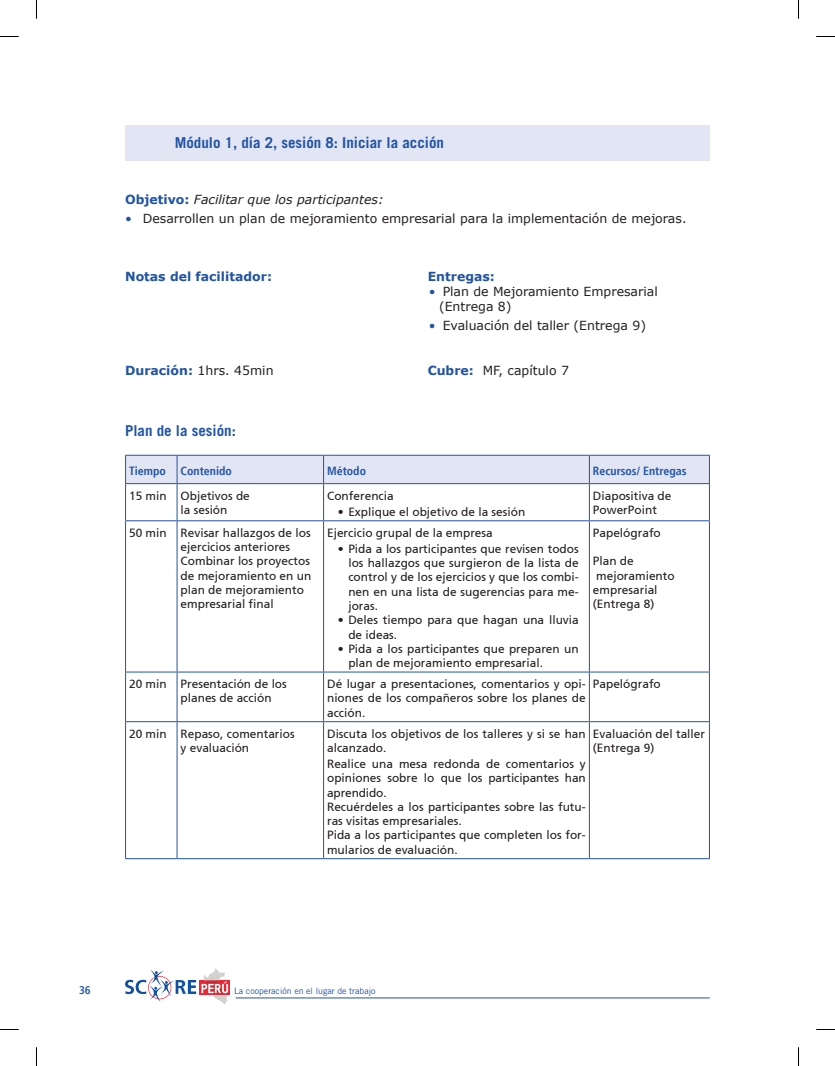
<style>
.page{position:relative;width:835px;height:1066px;background:#fff}
.page>*{position:absolute;margin:0;border:0;box-sizing:border-box;transform-origin:0 0}
.t1{font:700 15px "Trade Gothic LT Std";color:#2254a4}
.t2{font:12.5px/15px "Verdana";color:#231f20}
.t3{font:italic 12.5px "Verdana";color:#231f20}
.t4{font:700 12.5px "Verdana";color:#2254a4}
.t5{font:11.88px/14.2px "Frutiger Roman";color:#231f20}
.t6{font:700 condensed 11.88px "Frutiger";color:#2254a4}
.t7{font:700 condensed 11.25px "Frutiger";color:#2254a4}
.t8{font:8.75px "Trade Gothic LT Std";color:#2254a4}
.s1{font-weight:700;font-style:normal;color:#2254a4}
.s2{color:#2254a4}
.s3{font-weight:700;color:#2254a4}
</style>
<div class="page">
<hr style="left:236px;top:997px;width:474px;height:1px;background:#2254a4">
<svg style="left:228px;top:980px;width:2px;height:14px"></svg>
<svg style="left:125px;top:968px;width:103px;height:35px"></svg>
<hr style="left:125px;top:484px;width:1px;height:36px;background:#2254a4">
<hr style="left:177px;top:484px;width:1px;height:36px;background:#2254a4">
<hr style="left:323px;top:484px;width:1px;height:36px;background:#2254a4">
<hr style="left:589px;top:484px;width:1px;height:36px;background:#2254a4">
<hr style="left:709px;top:484px;width:1px;height:36px;background:#2254a4">
<hr style="left:125px;top:520px;width:52px;height:1px;background:#2254a4">
<hr style="left:125px;top:521px;width:1px;height:150px;background:#2254a4">
<hr style="left:177px;top:520px;width:146px;height:1px;background:#2254a4">
<hr style="left:177px;top:521px;width:1px;height:150px;background:#2254a4">
<hr style="left:323px;top:520px;width:266px;height:1px;background:#2254a4">
<hr style="left:323px;top:521px;width:1px;height:150px;background:#2254a4">
<hr style="left:589px;top:520px;width:121px;height:1px;background:#2254a4">
<hr style="left:589px;top:521px;width:1px;height:150px;background:#2254a4">
<hr style="left:709px;top:521px;width:1px;height:150px;background:#2254a4">
<hr style="left:125px;top:671px;width:52px;height:1px;background:#2254a4">
<hr style="left:125px;top:672px;width:1px;height:49px;background:#2254a4">
<hr style="left:177px;top:671px;width:146px;height:1px;background:#2254a4">
<hr style="left:177px;top:672px;width:1px;height:49px;background:#2254a4">
<hr style="left:323px;top:671px;width:266px;height:1px;background:#2254a4">
<hr style="left:323px;top:672px;width:1px;height:49px;background:#2254a4">
<hr style="left:589px;top:671px;width:121px;height:1px;background:#2254a4">
<hr style="left:589px;top:672px;width:1px;height:49px;background:#2254a4">
<hr style="left:709px;top:672px;width:1px;height:49px;background:#2254a4">
<hr style="left:125px;top:721px;width:52px;height:1px;background:#2254a4">
<hr style="left:125px;top:722px;width:1px;height:135px;background:#2254a4">
<hr style="left:177px;top:721px;width:146px;height:1px;background:#2254a4">
<hr style="left:177px;top:722px;width:1px;height:135px;background:#2254a4">
<hr style="left:323px;top:721px;width:266px;height:1px;background:#2254a4">
<hr style="left:323px;top:722px;width:1px;height:135px;background:#2254a4">
<hr style="left:589px;top:721px;width:121px;height:1px;background:#2254a4">
<hr style="left:589px;top:722px;width:1px;height:135px;background:#2254a4">
<hr style="left:709px;top:722px;width:1px;height:135px;background:#2254a4">
<hr style="left:125px;top:857px;width:52px;height:1px;background:#2254a4">
<hr style="left:177px;top:857px;width:146px;height:1px;background:#2254a4">
<hr style="left:323px;top:857px;width:266px;height:1px;background:#2254a4">
<hr style="left:589px;top:857px;width:121px;height:1px;background:#2254a4">
<hr style="left:125px;top:454px;width:52px;height:1px;background:#2254a4">
<hr style="left:177px;top:454px;width:146px;height:1px;background:#2254a4">
<hr style="left:323px;top:454px;width:266px;height:1px;background:#2254a4">
<hr style="left:589px;top:454px;width:121px;height:1px;background:#2254a4">
<div style="left:125px;top:455px;width:585px;height:28px;background:#e2e5f3"></div>
<hr style="left:125px;top:483px;width:52px;height:1px;background:#2254a4">
<hr style="left:177px;top:483px;width:146px;height:1px;background:#2254a4">
<hr style="left:323px;top:483px;width:266px;height:1px;background:#2254a4">
<hr style="left:589px;top:483px;width:121px;height:1px;background:#2254a4">
<div style="left:125px;top:125px;width:585px;height:35px;background:#e2e5f3"></div>
<svg style="left:0;top:36px;width:19px;height:1px"></svg>
<svg style="left:816px;top:36px;width:19px;height:1px"></svg>
<svg style="left:36px;top:0;width:1px;height:19px"></svg>
<svg style="left:36px;top:1047px;width:1px;height:18px"></svg>
<svg style="left:798px;top:0;width:1px;height:19px"></svg>
<svg style="left:798px;top:1047px;width:1px;height:18px"></svg>
<p class="t1" style="left:175px;top:134px;width:271px">Módulo 1, día 2, sesión 8: Iniciar la acción</p>
<p class="t3" style="left:125px;top:191px;width:260px"><span class="s1">Objetivo:</span> Facilitar que los participantes:</p>
<p class="t2" style="left:125px;top:210px;width:563px"><span class="s2">•</span> Desarrollen un plan de mejoramiento empresarial para la implementación de mejoras.</p>
<p class="t4" style="left:125px;top:267px;width:148px">Notas del facilitador:</p>
<p class="t4" style="left:428px;top:267px;width:69px">Entregas:</p>
<p class="t2" style="left:439px;top:284px;width:220px;text-indent:-10px"><span class="s2">•</span> Plan de Mejoramiento Empresarial (Entrega 8)</p>
<p class="t2" style="left:429px;top:317px;width:219px"><span class="s2">•</span> Evaluación del taller (Entrega 9)</p>
<p class="t2" style="left:125px;top:362px;width:150px"><span class="s3">Duración:</span> 1hrs. 45min</p>
<p class="t2" style="left:428px;top:362px;width:143px"><span class="s3">Cubre:</span> MF, capítulo 7</p>
<p class="t1" style="left:125px;top:421px;width:112px">Plan de la sesión:</p>
<p class="t6" style="left:129px;top:463px;width:104px">Tiempo Contenido</p>
<p class="t6" style="left:327px;top:463px;width:40px">Método</p>
<p class="t6" style="left:593px;top:463px;width:95px">Recursos/ Entregas</p>
<p class="t5" style="left:181px;top:488px;width:71px;text-indent:-52px">15 min Objetivos de la sesión</p>
<p class="t5" style="left:327px;top:488px;width:68px">Conferencia</p>
<p class="t5" style="left:593px;top:488px;width:80px">Diapositiva de<br>PowerPoint</p>
<p class="t5" style="left:338px;top:504px;width:189px">• Explique el objetivo de la sesión</p>
<p class="t5" style="left:181px;top:525px;width:132px;text-indent:-52px">50 min Revisar hallazgos de los ejercicios anteriores<br>Combinar los proyectos de mejoramiento en un plan de mejoramiento empresarial final</p>
<p class="t5" style="left:327px;top:525px;width:167px">Ejercicio grupal de la empresa</p>
<p class="t5" style="left:348px;top:541px;width:232px;text-align:justify;text-indent:-11px">• Pida a los participantes que revisen todos los hallazgos que surgieron de la lista de control y de los ejercicios y que los combi&shy;nen en una lista de sugerencias para me&shy;joras.</p>
<p class="t5" style="left:348px;top:613px;width:232px;text-indent:-11px">• Deles tiempo para que hagan una lluvia de ideas.</p>
<p class="t5" style="left:348px;top:641px;width:232px;text-indent:-11px">• Pida a los participantes que preparen un plan de mejoramiento empresarial.</p>
<p class="t5" style="left:593px;top:525px;width:69px">Papelógrafo</p>
<p class="t5" style="left:593px;top:554px;width:83px">Plan de mejoramiento empresarial (Entrega 8)</p>
<p class="t5" style="left:181px;top:676px;width:108px;text-indent:-52px">20 min Presentación de los planes de acción</p>
<p class="t5" style="left:327px;top:676px;width:260px;text-align:justify">Dé lugar a presentaciones, comentarios y opi&shy;niones de los compañeros sobre los planes de acción.</p>
<p class="t5" style="left:593px;top:676px;width:69px">Papelógrafo</p>
<p class="t5" style="left:129px;top:726px;width:167px;text-align:center">20 min Repaso, comentarios y evaluación</p>
<p class="t5" style="left:327px;top:726px;width:260px">Discuta los objetivos de los talleres y si se han alcanzado.</p>
<p class="t5" style="left:327px;top:756px;width:260px">Realice una mesa redonda de comentarios y opiniones sobre lo que los participantes han aprendido.<br>Recuérdeles a los participantes sobre las futu&shy;ras visitas empresariales.<br>Pida a los participantes que completen los for&shy;mularios de evaluación.</p>
<p class="t5" style="left:593px;top:726px;width:114px">Evaluación del taller (Entrega 9)</p>
<p class="t7" style="left:79px;top:983px;width:13px">36</p>
<p class="t8" style="left:234px;top:985px;width:143px">La cooperación en el lugar de trabajo</p>
</div>
